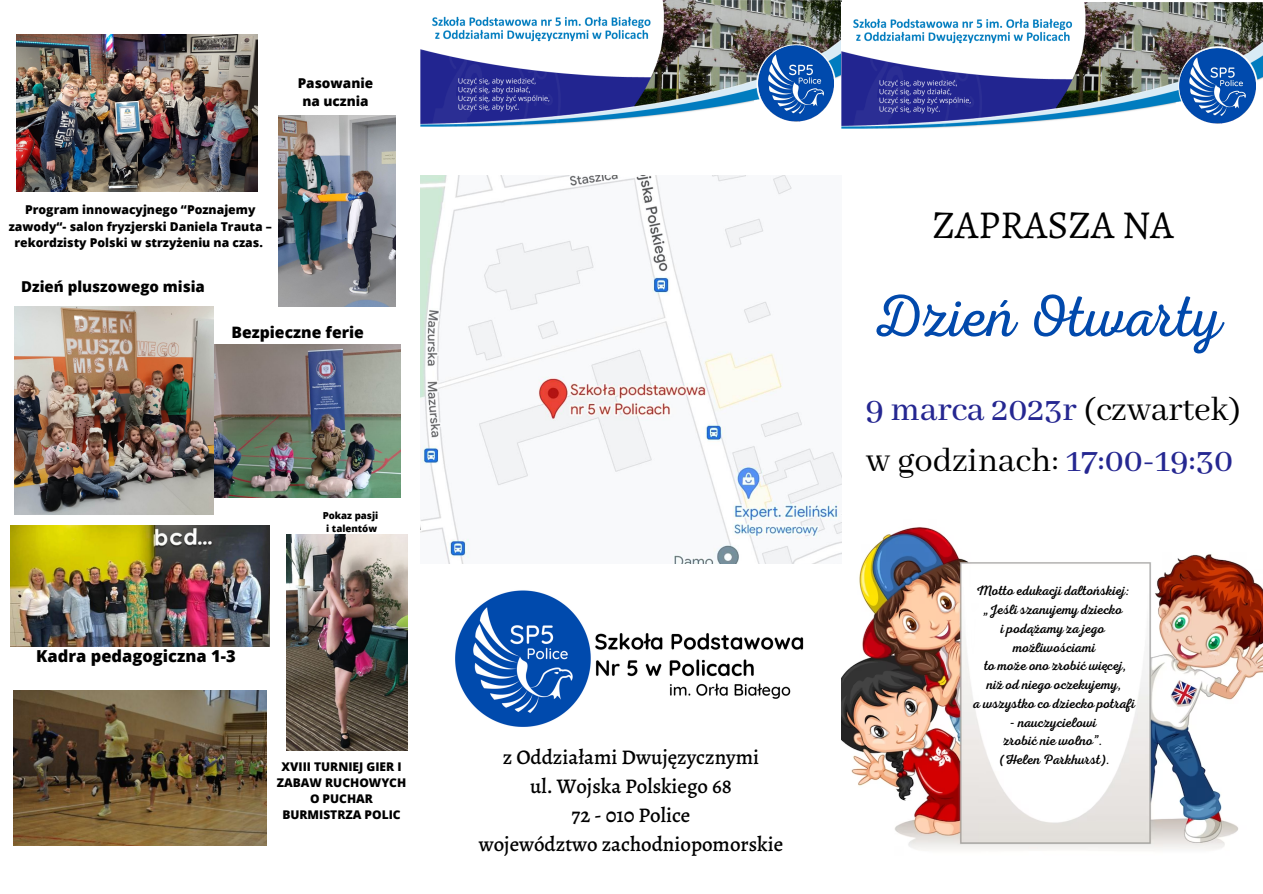
<style>
.page{position:relative;width:1263px;height:894px;background:#fff}
.page>*{position:absolute;margin:0;border:0;box-sizing:border-box;transform-origin:0 0}
.t1{font:59.4px "RTL Adam Script Light";color:#0149ac}
.t2{font:39.75px "Alegreya";color:#000}
.t3{font:500 36.6px/50.4px "Abhaya Libre";color:#252791}
.t4{font:500 20.85px/29.1px "Alegreya";color:#000;text-align:center}
.t5{font:800 16.5px "Open Sans";color:#000}
.t6{font:800 15.75px "Open Sans";color:#000}
.t7{font:800 15px "Open Sans";color:#000}
.t8{font:13.65px/18.8px "RTL Adam Script Regular";color:#000;text-align:center}
.t9{font:800 13.5px/18px "Open Sans";color:#000;text-align:center}
.t10{font:800 12.15px/16.2px "Open Sans";color:#000;text-align:center}
.t11{font:800 12px/16px "Open Sans";color:#000;text-align:center}
.t12{font:800 9.6px/12.9px "Open Sans";color:#000;text-align:center}
.s1{font-weight:400;color:#000}
</style>
<div class="page">
<img style="left:841px;top:522px;width:422px;height:328px">
<img style="left:421px;top:0;width:420px;height:126px">
<img style="left:756px;top:44px;width:78px;height:80px">
<img style="left:421px;top:175px;width:420px;height:388px">
<img style="left:455px;top:590px;width:349px;height:137px">
<img style="left:841px;top:2px;width:422px;height:126px">
<img style="left:1177px;top:46px;width:78px;height:80px">
<img style="left:16px;top:34px;width:241px;height:158px">
<img style="left:213px;top:344px;width:188px;height:153px">
<img style="left:14px;top:306px;width:199px;height:208px">
<img style="left:279px;top:115px;width:117px;height:191px">
<img style="left:11px;top:525px;width:258px;height:121px">
<img style="left:286px;top:534px;width:121px;height:216px">
<img style="left:14px;top:690px;width:253px;height:155px">
<p class="t9" style="left:298px;top:74px;width:77px">Pasowanie na ucznia</p>
<p class="t10" style="left:9px;top:201px;width:265px">Program innowacyjnego “Poznajemy zawody“- salon fryzjerski Daniela Trauta – rekordzisty Polski w strzyżeniu na czas.</p>
<p class="t7" style="left:21px;top:276px;width:185px">Dzień pluszowego misia</p>
<p class="t6" style="left:231px;top:321px;width:134px">Bezpieczne ferie</p>
<p class="t12" style="left:323px;top:509px;width:57px">Pokaz pasji i talentów</p>
<p class="t5" style="left:36px;top:644px;width:201px">Kadra pedagogiczna 1-3</p>
<p class="t11" style="left:277px;top:758px;width:131px">XVIII TURNIEJ GIER I<br>ZABAW RUCHOWYCH<br>O PUCHAR<br>BURMISTRZA POLIC</p>
<h2 class="t2" style="left:932px;top:197px;width:243px">ZAPRASZA NA</h2>
<h1 class="t1" style="left:872px;top:282px;width:352px">Dzień Otwarty</h1>
<h3 class="t3" style="left:865px;top:386px;width:377px">9 marca 2023r <span class="s1">(czwartek) w godzinach:</span> 17:00-19:30</h3>
<p class="t8" style="left:973px;top:581px;width:163px">Motto edukacji daltońskiej: „Jeśli szanujemy dziecko<br>i podążamy za jego możliwościami<br>to może ono zrobić więcej, niż od niego oczekujemy,<br>a wszystko co dziecko potrafi</p>
<p class="t8" style="left:1003px;top:712px;width:101px">- nauczycielowi zrobić nie wolno”.</p>
<h3 class="t4" style="left:503px;top:742px;width:258px">z Oddziałami Dwujęzycznymi</h3>
<p class="t8" style="left:999px;top:750px;width:113px">(Helen Parkhurst).</p>
<h3 class="t4" style="left:479px;top:771px;width:306px">ul. Wojska Polskiego 68<br>72 - 010 Police<br>województwo zachodniopomorskie</h3>
</div>
